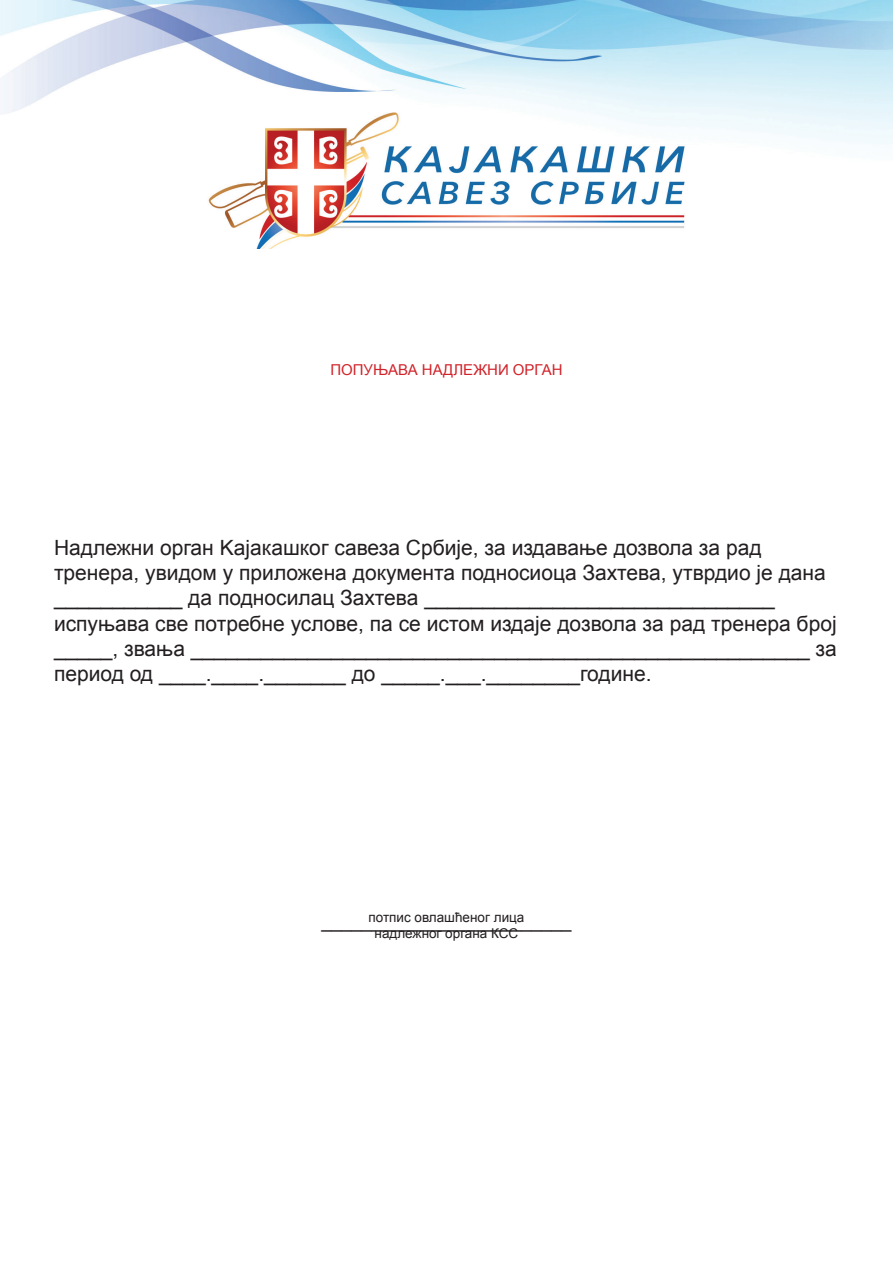
<style>
.page{position:relative;width:893px;height:1263px;background:#fff}
.page>*{position:absolute;margin:0;border:0;box-sizing:border-box;transform-origin:0 0}
.t1{font:21px/25.2px "Arial";color:#231f20}
.t2{font:18px "Arial";color:#231f20}
.t3{font:15px "Arial";color:#d1232a}
.t4{font:13.5px/16.2px "Arial";color:#231f20;text-align:center}
</style>
<div class="page">
<img style="left:0;top:0;width:893px;height:249px">
<p class="t3" style="left:330px;top:360px;width:234px">ПОПУЊАВА НАДЛЕЖНИ ОРГАН</p>
<p class="t1" style="left:54px;top:535px;width:784px">Надлежни орган Kајакашког савеза Србије, за издавање дозвола за рад тренера, увидом у приложена документа подносиоца Захтева, утврдио је дана ___________ да подносилац Захтева ______________________________ испуњава све потребне услове, па се истом издаје дозвола за рад тренера број _____, звања _____________________________________________________ за период од ____.____._______ до _____.___.________године.</p>
<p class="t4" style="left:368px;top:909px;width:157px">потпис овлашћеног лица надлежног органа КСС</p>
<p class="t2" style="left:321px;top:909px;width:252px">_________________________</p>
</div>
